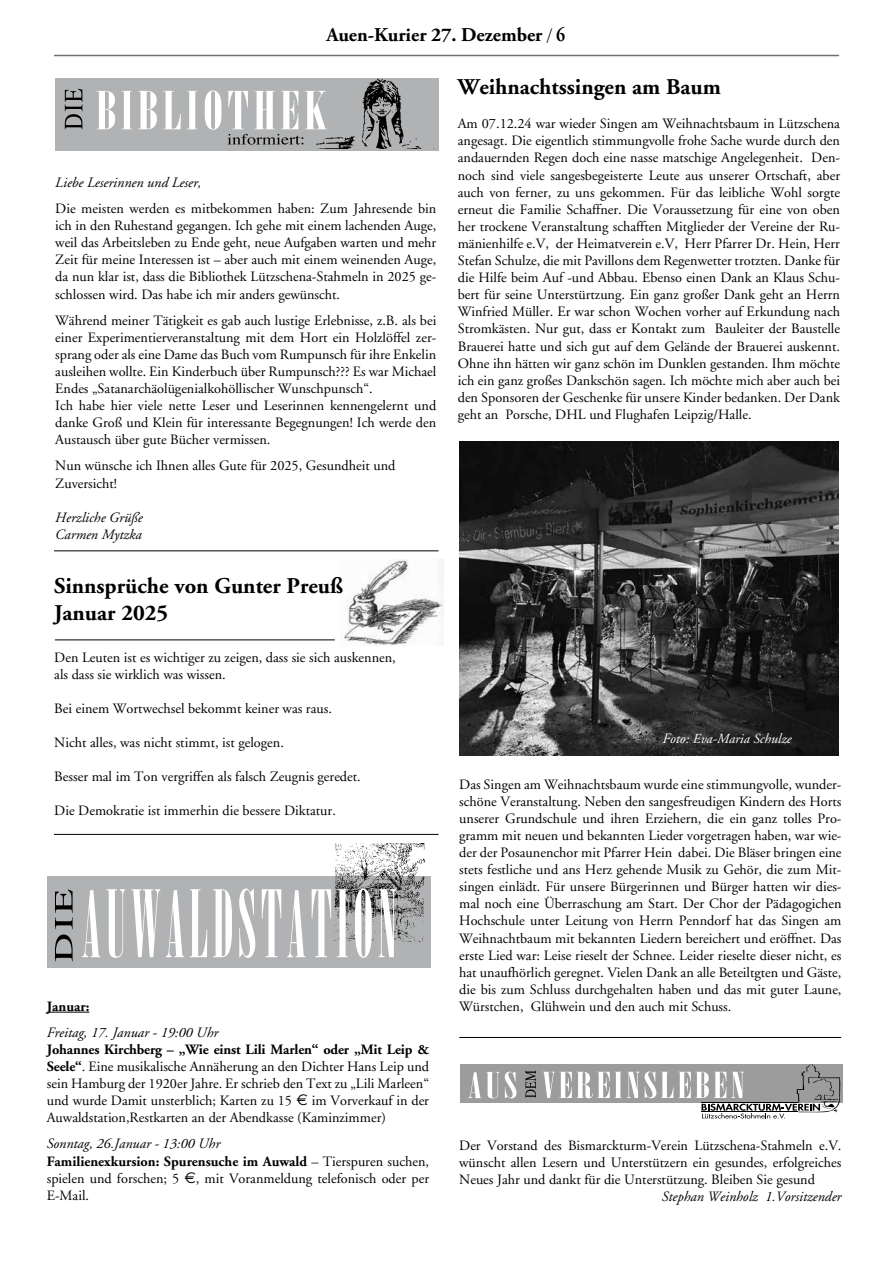
<style>
.page{position:relative;width:893px;height:1263px;background:#fff}
.page>*{position:absolute;margin:0;border:0;box-sizing:border-box;transform-origin:0 0}
.t1{font:700 22.5px/27px "Adobe Garamond";color:#000}
.t2{font:700 19.5px "Adobe Garamond Pro";color:#000}
.t3{font:14.25px/17.1px "Adobe Garamond";color:#000;text-align:justify}
.t4{font:italic 14.25px/17.1px "Adobe Garamond";color:#000}
.t5{font:700 14.25px "Adobe Garamond";color:#000}
.t6{font:italic 13.8px "Adobe Garamond";color:#fff}
.s1{font-family:"Apple Garamond"}
.s2{font-weight:700}
.s3{font-family:"A860 Geometrical"}
.s4{font-style:italic}
.s5{font-size:14.25px}
</style>
<div class="page">
<hr style="left:54px;top:55px;width:785px;height:1px;background:#6e6e6e">
<div style="left:55px;top:78px;width:384px;height:72px;background:#b1b2b3"></div>
<svg style="left:97px;top:91px;width:18px;height:38px"></svg>
<svg style="left:122px;top:91px;width:10px;height:38px"></svg>
<svg style="left:138px;top:91px;width:19px;height:38px"></svg>
<svg style="left:163px;top:91px;width:18px;height:38px"></svg>
<svg style="left:187px;top:91px;width:10px;height:38px"></svg>
<svg style="left:205px;top:90px;width:16px;height:40px"></svg>
<svg style="left:65px;top:89px;width:17px;height:40px"></svg>
<svg style="left:227px;top:91px;width:87px;height:54px"></svg>
<img style="left:314px;top:78px;width:121px;height:71px">
<hr style="left:47px;top:1012px;width:42px;height:1px;background:#000">
<div style="left:48px;top:876px;width:383px;height:91px;background:#b1b2b3"></div>
<svg style="left:55px;top:889px;width:18px;height:72px"></svg>
<img style="left:335px;top:843px;width:90px;height:99px">
<svg style="left:82px;top:890px;width:18px;height:67px"></svg>
<svg style="left:107px;top:889px;width:18px;height:69px"></svg>
<svg style="left:131px;top:889px;width:29px;height:68px"></svg>
<svg style="left:166px;top:890px;width:18px;height:67px"></svg>
<svg style="left:190px;top:889px;width:17px;height:68px"></svg>
<svg style="left:213px;top:889px;width:19px;height:68px"></svg>
<svg style="left:239px;top:888px;width:16px;height:70px"></svg>
<svg style="left:262px;top:889px;width:19px;height:68px"></svg>
<svg style="left:287px;top:890px;width:18px;height:67px"></svg>
<svg style="left:312px;top:889px;width:19px;height:68px"></svg>
<svg style="left:337px;top:889px;width:11px;height:68px"></svg>
<svg style="left:355px;top:888px;width:17px;height:70px"></svg>
<svg style="left:379px;top:889px;width:17px;height:68px"></svg>
<hr style="left:54px;top:551px;width:385px;height:1px;background:#000">
<hr style="left:54px;top:834px;width:385px;height:1px;background:#000">
<img style="left:340px;top:559px;width:103px;height:86px">
<hr style="left:55px;top:640px;width:280px;height:1px;background:#000">
<hr style="left:459px;top:1037px;width:382px;height:1px;background:#000">
<div style="left:460px;top:1064px;width:382px;height:39px;background:#9c9c9d"></div>
<svg style="left:468px;top:1071px;width:49px;height:27px"></svg>
<svg style="left:525px;top:1070px;width:11px;height:28px"></svg>
<svg style="left:543px;top:1064px;width:298px;height:55px"></svg>
<hr style="left:701px;top:1102px;width:97px;height:1px;background:#000">
<hr style="left:701px;top:1111px;width:97px;height:1px;background:#000">
<img style="left:459px;top:441px;width:380px;height:315px">
<h2 class="t2" style="left:327px;top:24px;width:240px">Auen-Kurier 27. Dezember <span class="s1">/ 6</span></h2>
<p class="t4" style="left:55px;top:174px;width:148px">Liebe Leserinnen und Leser,</p>
<p class="t3" style="left:55px;top:200px;width:383px">Die meisten werden es mitbekommen haben: Zum Jahresende bin ich in den Ruhestand gegangen. Ich gehe mit einem lachenden Auge, weil das Arbeitsleben zu Ende geht, neue Aufgaben warten und mehr Zeit für meine Interessen ist – aber auch mit einem weinenden Auge, da nun klar ist, dass die Bibliothek Lützschena-Stahmeln in 2025 ge&shy;schlossen wird. Das habe ich mir anders gewünscht.</p>
<p class="t3" style="left:55px;top:312px;width:383px;text-align:left">Während meiner Tätigkeit es gab auch lustige Erlebnisse, z.B. als bei einer Experimentierveranstaltung mit dem Hort ein Holzlöffel zer&shy;sprang oder als eine Dame das Buch vom Rumpunsch für ihre Enkelin ausleihen wollte. Ein Kinderbuch über Rumpunsch??? Es war Michael Endes „Satanarchäolügenialkohöllischer Wunschpunsch“.<br>Ich habe hier viele nette Leser und Leserinnen kennengelernt und danke Groß und Klein für interessante Begegnungen! Ich werde den Austausch über gute Bücher vermissen.</p>
<p class="t3" style="left:55px;top:458px;width:342px">Nun wünsche ich Ihnen alles Gute für 2025, Gesundheit und<br>Zuversicht!</p>
<p class="t4" style="left:55px;top:509px;width:89px">Herzliche Grüße<br>Carmen Mytzka</p>
<h1 class="t1" style="left:54px;top:573px;width:291px">Sinnsprüche von Gunter Preuß<br>Januar 2025</h1>
<p class="t3" style="left:54px;top:649px;width:343px">Den Leuten ist es wichtiger zu zeigen, dass sie sich auskennen, als dass sie wirklich was wissen.</p>
<p class="t3" style="left:54px;top:700px;width:279px">Bei einem Wortwechsel bekommt keiner was raus.</p>
<p class="t3" style="left:54px;top:734px;width:231px">Nicht alles, was nicht stimmt, ist gelogen.</p>
<p class="t3" style="left:54px;top:768px;width:308px">Besser mal im Ton vergriffen als falsch Zeugnis geredet.</p>
<p class="t3" style="left:54px;top:803px;width:283px">Die Demokratie ist immerhin die bessere Diktatur.</p>
<p class="t5" style="left:47px;top:998px;width:44px">Januar:</p>
<p class="t4" style="left:47px;top:1024px;width:173px">Freitag, 17. Januar - 19:00 Uhr</p>
<p class="t3" style="left:47px;top:1041px;width:384px"><span class="s2">Johannes Kirchberg – „Wie einst Lili Marlen“ oder „Mit Leip &amp; Seele“</span>. Eine musikalische Annäherung an den Dichter Hans Leip und sein Hamburg der 1920er Jahre. Er schrieb den Text zu „Lili Marleen“ und wurde Damit unsterblich; Karten zu 15 <span class="s3">€</span> im Vorverkauf in der Auwaldstation,Restkarten an der Abendkasse (Kaminzimmer)</p>
<p class="t3" style="left:47px;top:1136px;width:384px;text-align:left"><span class="s4">Sonntag, 26.Januar - 13:00 Uhr<br></span><span class="s2">Familienexkursion: Spurensuche im Auwald</span> – Tierspuren suchen, spielen und forschen; 5 <span class="s3">€</span>, mit Voranmeldung telefonisch oder per E-Mail.</p>
<h1 class="t1" style="left:458px;top:74px;width:265px">Weihnachtssingen am Baum</h1>
<p class="t3" style="left:458px;top:116px;width:384px">Am 07.12.24 war wieder Singen am Weihnachtsbaum in Lützschena angesagt. Die eigentlich stimmungvolle frohe Sache wurde durch den andauernden Regen doch eine nasse matschige Angelegenheit. Den&shy;noch sind viele sangesbegeisterte Leute aus unserer Ortschaft, aber auch von ferner, zu uns gekommen. Für das leibliche Wohl sorgte erneut die Familie Schaffner. Die Voraussetzung für eine von oben her trockene Veranstaltung schafften Mitglieder der Vereine der Ru&shy;mänienhilfe e.V, der Heimatverein e.V, Herr Pfarrer Dr. Hein, Herr Stefan Schulze, die mit Pavillons dem Regenwetter trotzten. Danke für die Hilfe beim Auf -und Abbau. Ebenso einen Dank an Klaus Schu&shy;bert für seine Unterstürtzung. Ein ganz großer Dank geht an Herrn Winfried Müller. Er war schon Wochen vorher auf Erkundung nach Stromkästen. Nur gut, dass er Kontakt zum Bauleiter der Baustelle Brauerei hatte und sich gut auf dem Gelände der Brauerei auskennt.<br>Ohne ihn hätten wir ganz schön im Dunklen gestanden. Ihm möchte ich ein ganz großes Dankschön sagen. Ich möchte mich aber auch bei den Sponsoren der Geschenke für unsere Kinder bedanken. Der Dank geht an Porsche, DHL und Flughafen Leipzig/Halle.</p>
<p class="t6" style="left:662px;top:731px;width:131px"><span class="s5">Foto:</span> Eva-Maria Schulze</p>
<p class="t3" style="left:459px;top:776px;width:384px">Das Singen am Weihnachtsbaum wurde eine stimmungvolle, wunder&shy;schöne Veranstaltung. Neben den sangesfreudigen Kindern des Horts unserer Grundschule und ihren Erziehern, die ein ganz tolles Pro&shy;gramm mit neuen und bekannten Lieder vorgetragen haben, war wie&shy;der der Posaunenchor mit Pfarrer Hein dabei. Die Bläser bringen eine stets festliche und ans Herz gehende Musik zu Gehör, die zum Mit&shy;singen einlädt. Für unsere Bürgerinnen und Bürger hatten wir dies&shy;mal noch eine Überraschung am Start. Der Chor der Pädagogichen Hochschule unter Leitung von Herrn Penndorf hat das Singen am Weihnachtbaum mit bekannten Liedern bereichert und eröffnet. Das erste Lied war: Leise rieselt der Schnee. Leider rieselte dieser nicht, es hat unaufhörlich geregnet. Vielen Dank an alle Beteiltgten und Gäste, die bis zum Schluss durchgehalten haben und das mit guter Laune, Würstchen, Glühwein und den auch mit Schuss.</p>
<p class="t3" style="left:459px;top:1137px;width:384px">Der Vorstand des Bismarckturm-Verein Lützschena-Stahmeln e.V. wünscht allen Lesern und Unterstützern ein gesundes, erfolgreiches Neues Jahr und dankt für die Unterstützung. Bleiben Sie gesund</p>
<p class="t4" style="left:662px;top:1188px;width:181px">Stephan Weinholz 1.Vorsitzender</p>
</div>
